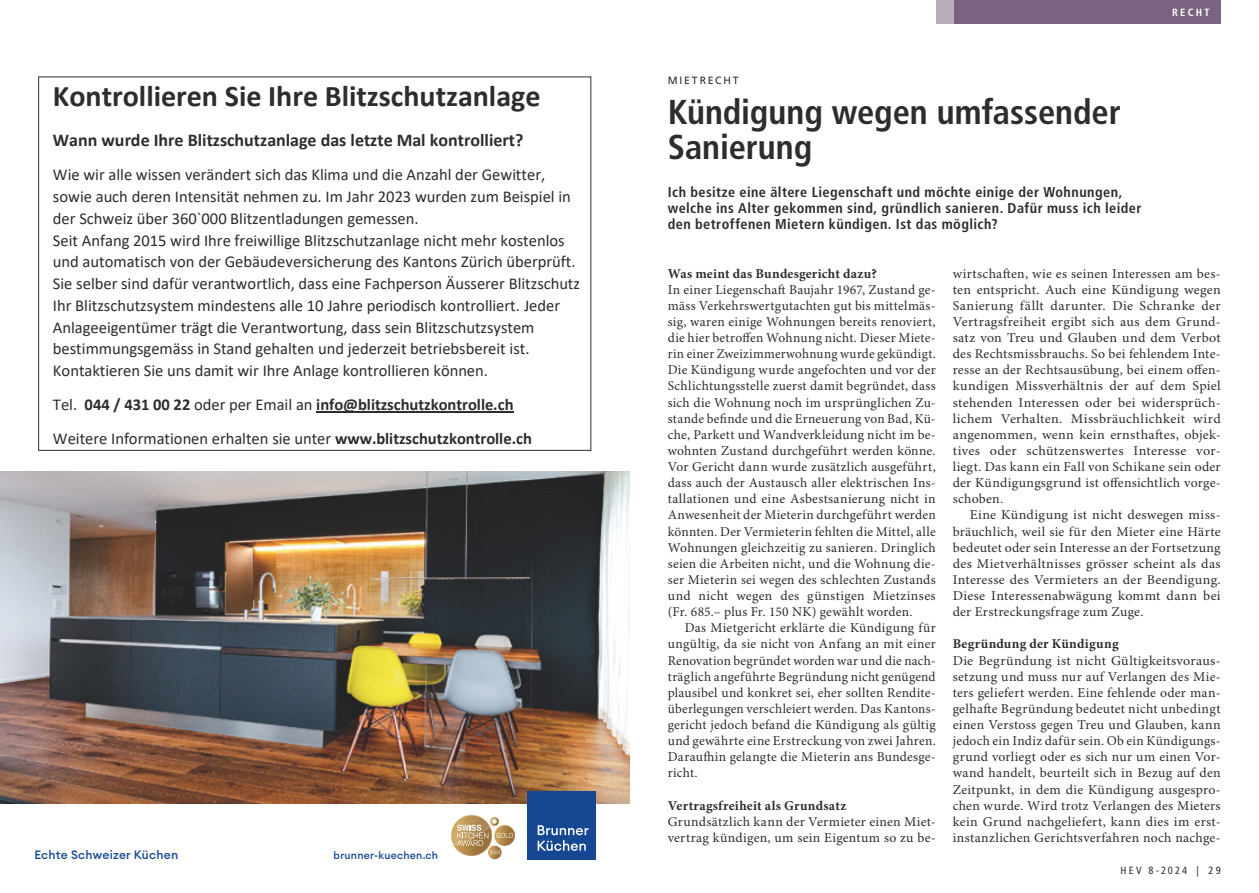
<style>
.page{position:relative;width:1259px;height:893px;background:#fff}
.page>*{position:absolute;margin:0;border:0;box-sizing:border-box;transform-origin:0 0}
.t1{font:700 condensed 34.5px/35.2px "Frutiger LT Std";color:#2d2c2e}
.t2{font:700 30px "Calibri";color:#2d2c2e}
.t3{font:700 18px "Calibri";color:#2d2c2e}
.t4{font:16.5px/21.8px "Calibri";color:#2d2c2e}
.t5{font:700 16.5px/33.8px "Calibri";color:#2d2c2e}
.t6{font:700 condensed 14.25px/16.2px "Frutiger LT";letter-spacing:.03em;color:#2d2c2e}
.t7{font:13.5px/16px "Minion Pro";letter-spacing:.02em;color:#2d2c2e}
.t8{font:13.5px/16.2px "Minion Pro";letter-spacing:.02em;color:#2d2c2e;scale:1.04 1}
.t9{font:700 13.5px "Minion Pro";letter-spacing:.015em;color:#2d2c2e}
.t10{font:500 12px "Euclid Circular A";letter-spacing:.02em;color:#154792}
.t11{font:500 10.5px "Euclid Circular A";letter-spacing:.02em;color:#154792}
.t12{font:condensed 10.5px "Frutiger LT";letter-spacing:.21em;color:#2d2c2e}
.t13{font:10.5px "Frutiger LT";letter-spacing:.17em;color:#2d2c2e}
.t14{font:700 condensed 10.5px "Frutiger LT";letter-spacing:.22em;color:#fff}
.s1{font-weight:400}
.s2{font-weight:700}
</style>
<div class="page">
<div style="left:953px;top:0;width:267px;height:23px;background:#7b6280"></div>
<div style="left:936px;top:0;width:17px;height:23px;background:#bbacbb"></div>
<img style="left:629px;top:471px;width:1px;height:333px">
<img style="left:0;top:471px;width:629px;height:333px">
<div style="left:528px;top:791px;width:68px;height:68px;background:#154792"></div>
<svg style="left:537px;top:825px;width:51px;height:26px"></svg>
<img style="left:451px;top:825px;width:3px;height:20px">
<svg style="left:454px;top:815px;width:61px;height:44px"></svg>
<hr style="left:316px;top:412px;width:197px;height:1px;background:#2d2c2e">
<p class="t2" style="left:53px;top:75px;width:489px">Kontrollieren Sie Ihre Blitzschutzanlage</p>
<p class="t3" style="left:53px;top:127px;width:472px">Wann wurde Ihre Blitzschutzanlage das letzte Mal kontrolliert?</p>
<p class="t4" style="left:53px;top:164px;width:528px">Wie wir alle wissen verändert sich das Klima und die Anzahl der Gewitter, sowie auch deren Intensität nehmen zu. Im Jahr 2023 wurden zum Beispiel in der Schweiz über 360`000 Blitzentladungen gemessen.<br>Seit Anfang 2015 wird Ihre freiwillige Blitzschutzanlage nicht mehr kostenlos und automatisch von der Gebäudeversicherung des Kantons Zürich überprüft.<br>Sie selber sind dafür verantwortlich, dass eine Fachperson Äusserer Blitzschutz Ihr Blitzschutzsystem mindestens alle 10 Jahre periodisch kontrolliert. Jeder Anlageeigentümer trägt die Verantwortung, dass sein Blitzschutzsystem bestimmungsgemäss in Stand gehalten und jederzeit betriebsbereit ist.<br>Kontaktieren Sie uns damit wir Ihre Anlage kontrollieren können.</p>
<p class="t5" style="left:53px;top:387px;width:480px"><span class="s1">Tel.</span> 044 / 431 00 22 <span class="s1">oder per Email an</span> info@blitzschutzkontrolle.ch<br><span class="s1">Weitere Informationen erhalten sie unter</span> www.blitzschutzkontrolle.ch</p>
<p class="t10" style="left:34px;top:847px;width:145px">Echte Schweizer Küchen</p>
<p class="t11" style="left:334px;top:849px;width:106px">brunner-kuechen.ch</p>
<p class="t13" style="left:668px;top:75px;width:72px">MIETRECHT</p>
<p class="t1" style="left:668px;top:94px;width:454px">Kündigung wegen umfassender<br>Sanierung</p>
<p class="t14" style="left:1172px;top:6px;width:39px">RECHT</p>
<p class="t6" style="left:668px;top:184px;width:475px">Ich besitze eine ältere Liegenschaft und möchte einige der Wohnungen, welche ins Alter gekommen sind, gründlich sanieren. Dafür muss ich leider den betroffenen Mietern kündigen. Ist das möglich?</p>
<p class="t9" style="left:668px;top:265px;width:210px">Was meint das Bundesgericht dazu?</p>
<p class="t7" style="left:668px;top:282px;width:269px">In einer Liegenschaft Baujahr 1967, Zustand ge-</p>
<p class="t7" style="left:668px;top:298px;width:269px">mäss Verkehrswertgutachten gut bis mittelmäs-</p>
<p class="t7" style="left:668px;top:314px;width:269px">sig, waren einige Wohnungen bereits renoviert,</p>
<p class="t7" style="left:668px;top:330px;width:269px">die hier betroffen Wohnung nicht. Dieser Miete-</p>
<p class="t7" style="left:668px;top:346px;width:269px">rin einer Zweizimmerwohnung wurde gekündigt.</p>
<p class="t7" style="left:668px;top:362px;width:269px">Die Kündigung wurde angefochten und vor der</p>
<p class="t7" style="left:668px;top:379px;width:269px">Schlichtungsstelle zuerst damit begründet, dass</p>
<p class="t7" style="left:668px;top:395px;width:269px">sich die Wohnung noch im ursprünglichen Zu-</p>
<p class="t7" style="left:668px;top:411px;width:269px">stande befinde und die Erneuerung von Bad, Kü-</p>
<p class="t7" style="left:668px;top:427px;width:269px">che, Parkett und Wandverkleidung nicht im be-</p>
<p class="t7" style="left:668px;top:443px;width:269px">wohnten Zustand durchgeführt werden könne.</p>
<p class="t7" style="left:668px;top:459px;width:269px">Vor Gericht dann wurde zusätzlich ausgeführt,</p>
<p class="t7" style="left:668px;top:475px;width:269px">dass auch der Austausch aller elektrischen Ins-</p>
<p class="t7" style="left:668px;top:491px;width:269px">tallationen und eine Asbestsanierung nicht in</p>
<p class="t7" style="left:668px;top:508px;width:269px">Anwesenheit der Mieterin durchgeführt werden</p>
<p class="t7" style="left:668px;top:524px;width:269px">könnten. Der Vermieterin fehlten die Mittel, alle</p>
<p class="t7" style="left:668px;top:540px;width:269px">Wohnungen gleichzeitig zu sanieren. Dringlich</p>
<p class="t7" style="left:668px;top:556px;width:269px">seien die Arbeiten nicht, und die Wohnung die-</p>
<p class="t7" style="left:668px;top:572px;width:269px">ser Mieterin sei wegen des schlechten Zustands</p>
<p class="t7" style="left:668px;top:588px;width:269px">und nicht wegen des günstigen Mietzinses</p>
<p class="t7" style="left:668px;top:604px;width:246px">(Fr. 685.– plus Fr. 150 NK) gewählt worden.</p>
<p class="t7" style="left:685px;top:620px;width:252px">Das Mietgericht erklärte die Kündigung für</p>
<p class="t7" style="left:668px;top:637px;width:269px">ungültig, da sie nicht von Anfang an mit einer</p>
<p class="t7" style="left:668px;top:653px;width:269px">Renovation begründet worden war und die nach-</p>
<p class="t7" style="left:668px;top:669px;width:269px">träglich angeführte Begründung nicht genügend</p>
<p class="t7" style="left:668px;top:685px;width:269px">plausibel und konkret sei, eher sollten Rendite-</p>
<p class="t7" style="left:668px;top:701px;width:269px">überlegungen verschleiert werden. Das Kantons-</p>
<p class="t7" style="left:668px;top:717px;width:269px">gericht jedoch befand die Kündigung als gültig</p>
<p class="t7" style="left:668px;top:733px;width:269px">und gewährte eine Erstreckung von zwei Jahren.</p>
<p class="t7" style="left:668px;top:749px;width:269px">Daraufhin gelangte die Mieterin ans Bundesge-</p>
<p class="t7" style="left:668px;top:766px;width:31px">richt.</p>
<p class="t7" style="left:668px;top:798px;width:269px"><span class="s2">Vertragsfreiheit als Grundsatz<br></span>Grundsätzlich kann der Vermieter einen Miet&shy;vertrag kündigen, um sein Eigentum so zu be-</p>
<p class="t7" style="left:952px;top:266px;width:269px">wirtschaften, wie es seinen Interessen am bes-</p>
<p class="t8" style="left:952px;top:282px;width:259px">ten entspricht. Auch eine Kündigung wegen</p>
<p class="t8" style="left:952px;top:298px;width:259px">Sanierung fällt darunter. Die Schranke der</p>
<p class="t8" style="left:952px;top:314px;width:259px">Vertragsfreiheit ergibt sich aus dem Grund-</p>
<p class="t8" style="left:952px;top:330px;width:259px">satz von Treu und Glauben und dem Verbot</p>
<p class="t7" style="left:952px;top:346px;width:269px">des Rechtsmissbrauchs. So bei fehlendem Inte-</p>
<p class="t7" style="left:952px;top:362px;width:269px">resse an der Rechtsausübung, bei einem offen-</p>
<p class="t8" style="left:952px;top:379px;width:259px">kundigen Missverhältnis der auf dem Spiel</p>
<p class="t8" style="left:952px;top:395px;width:259px">stehenden Interessen oder bei widersprüch-</p>
<p class="t8" style="left:952px;top:411px;width:259px">lichem Verhalten. Missbräuchlichkeit wird</p>
<p class="t8" style="left:952px;top:427px;width:259px">angenommen, wenn kein ernsthaftes, objek-</p>
<p class="t8" style="left:952px;top:443px;width:259px">tives oder schützenswertes Interesse vor-</p>
<p class="t7" style="left:952px;top:459px;width:269px">liegt. Das kann ein Fall von Schikane sein oder</p>
<p class="t7" style="left:952px;top:475px;width:269px">der Kündigungsgrund ist offensichtlich vorge-</p>
<p class="t7" style="left:952px;top:491px;width:52px">schoben.</p>
<p class="t8" style="left:969px;top:508px;width:243px">Eine Kündigung ist nicht deswegen miss-</p>
<p class="t7" style="left:952px;top:524px;width:269px">bräuchlich, weil sie für den Mieter eine Härte</p>
<p class="t7" style="left:952px;top:540px;width:269px">bedeutet oder sein Interesse an der Fortsetzung</p>
<p class="t8" style="left:952px;top:556px;width:259px">des Mietverhältnisses grösser scheint als das</p>
<p class="t8" style="left:952px;top:572px;width:259px">Interesse des Vermieters an der Beendigung.</p>
<p class="t8" style="left:952px;top:588px;width:259px">Diese Interessenabwägung kommt dann bei</p>
<p class="t7" style="left:952px;top:604px;width:192px">der Erstreckungsfrage zum Zuge.</p>
<p class="t8" style="left:952px;top:637px;width:259px"><span class="s2">Begründung der Kündigung<br></span>Die Begründung ist nicht Gültigkeitsvoraus&shy;setzung und muss nur auf Verlangen des Mie&shy;ters geliefert werden. Eine fehlende oder man&shy;gelhafte Begründung bedeutet nicht unbedingt einen Verstoss gegen Treu und Glauben, kann jedoch ein Indiz dafür sein. Ob ein Kündigungs&shy;grund vorliegt oder es sich nur um einen Vor&shy;wand handelt, beurteilt sich in Bezug auf den Zeitpunkt, in dem die Kündigung ausgespro&shy;chen wurde. Wird trotz Verlangen des Mieters kein Grund nachgeliefert, kann dies im erst&shy;instanzlichen Gerichtsverfahren noch nachge-</p>
<p class="t12" style="left:1120px;top:864px;width:102px">HEV 8-2024 | 29</p>
</div>
